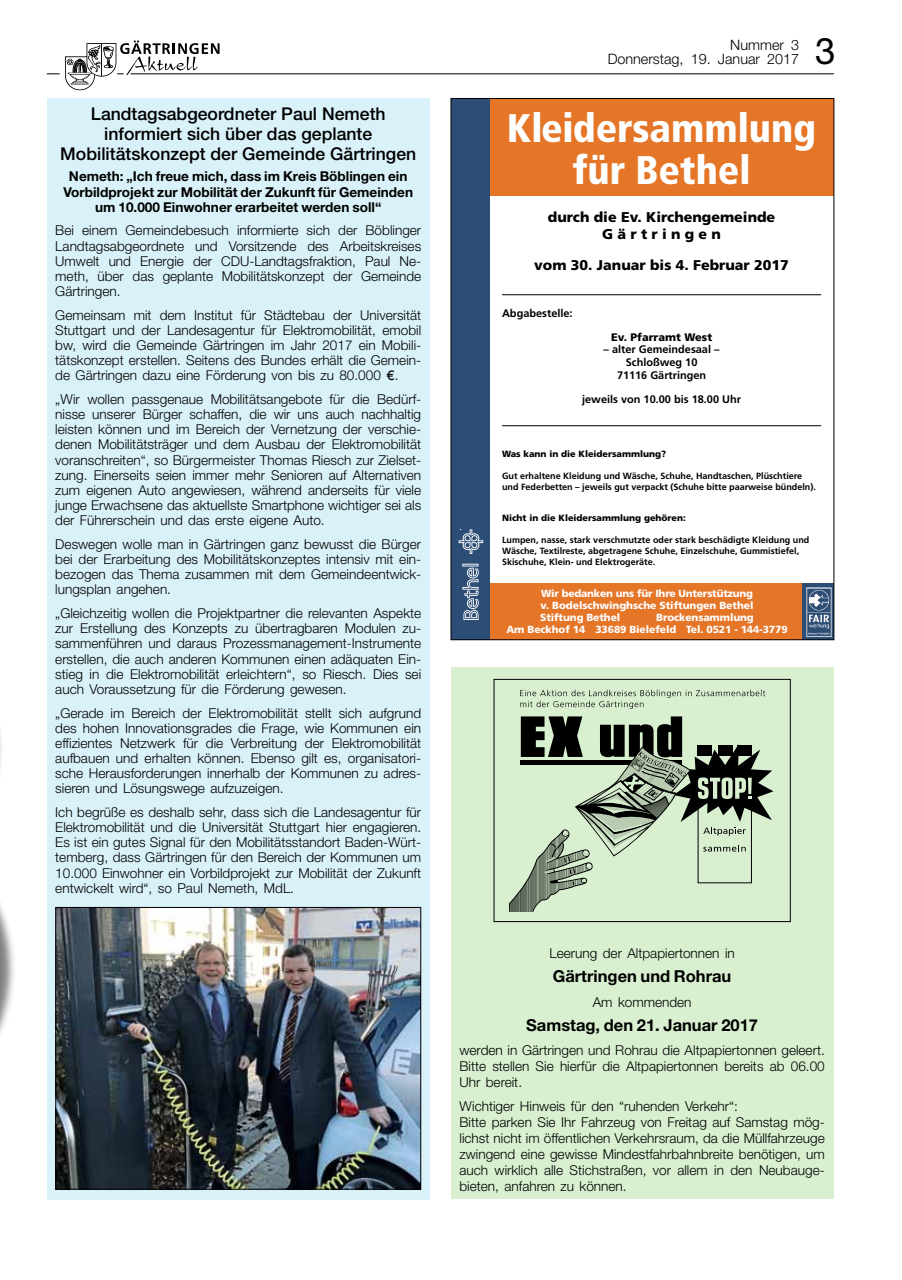
<style>
.page{position:relative;width:902px;height:1280px;background:#fff}
.page>*{position:absolute;margin:0;border:0;box-sizing:border-box;transform-origin:0 0}
.t1{font:900 condensed 39.9px/41.5px "Frutiger";color:#fff;text-align:center}
.t2{font:36.75px "Helvetica Neue";color:#000}
.t3{font:500 17.55px/20px "Helvetica Neue";color:#000;text-align:center}
.t4{font:700 16.5px "Helvetica Neue";color:#000}
.t5{font:300 14.4px/13.5px "Helvetica Neue";color:#000;text-align:right}
.t6{font:900 14.1px/16.6px "Frutiger";color:#000;text-align:center}
.t7{font:300 13.65px/15.1px "Helvetica Neue";color:#000;text-align:justify}
.t8{font:700 13.65px/15.1px "Helvetica Neue";color:#000;text-align:center}
.t9{font:700 10.95px/12.9px "Frutiger";color:#000;text-align:center}
.t10{font:900 10.95px "Frutiger";color:#000}
.t11{font:900 10.35px/12.1px "Frutiger";letter-spacing:-.01em;color:#fffdfd;text-align:justify}
.t12{font:700 9px/10.9px "Frutiger";color:#000}
.t13{font:900 9px "Frutiger";color:#000}
.s1{font-family:"Gill Sans";font-weight:400}
</style>
<div class="page">
<hr style="left:117px;top:73px;width:716px;height:1px;background:#000">
<svg style="left:47px;top:41px;width:172px;height:49px"></svg>
<div style="left:451px;top:668px;width:382px;height:531px;background:#d9f0d0"></div>
<div style="left:47px;top:98px;width:382px;height:1101px;background:#d9f1f8"></div>
<div style="left:0;top:833px;width:17px;height:277px;background:#000;opacity:.5"></div>
<div style="left:0;top:646px;width:5px;height:212px;background:#fff"></div>
<svg style="left:0;top:733px;width:4px;height:360px"></svg>
<img style="left:57px;top:909px;width:362px;height:279px">
<div style="left:55px;top:907px;width:366px;height:283px;border:1px solid #000"></div>
<div style="left:489px;top:98px;width:344px;height:98px;background:#e57527"></div>
<div style="left:489px;top:583px;width:344px;height:57px;background:#e57527"></div>
<div style="left:451px;top:98px;width:38px;height:542px;background:#2c4d75"></div>
<svg style="left:462px;top:564px;width:17px;height:56px"></svg>
<svg style="left:458px;top:529px;width:25px;height:25px"></svg>
<hr style="left:502px;top:294px;width:319px;height:1px;background:#000">
<hr style="left:502px;top:425px;width:319px;height:1px;background:#000">
<div style="left:802px;top:583px;width:31px;height:57px;background:#2c4d75"></div>
<img style="left:806px;top:587px;width:26px;height:50px">
<div style="left:493px;top:679px;width:297px;height:243px;border:1px solid #000"></div>
<svg style="left:520px;top:690px;width:245px;height:19px"></svg>
<svg style="left:509px;top:716px;width:264px;height:196px"></svg>
<p class="t3" style="left:60px;top:104px;width:357px">Landtagsabgeordneter Paul Nemeth informiert sich über das geplante<br>Mobilitätskonzept der Gemeinde Gärtringen</p>
<p class="t8" style="left:63px;top:169px;width:351px">Nemeth: „Ich freue mich, dass im Kreis Böblingen ein<br>Vorbildprojekt zur Mobilität der Zukunft für Gemeinden um 10.000 Einwohner erarbeitet werden soll“</p>
<p class="t7" style="left:55px;top:223px;width:367px">Bei einem Gemeindebesuch informierte sich der Böblinger Landtagsabgeordnete und Vorsitzende des Arbeitskreises Umwelt und Energie der CDU-Landtagsfraktion, Paul Ne&shy;meth, über das geplante Mobilitätskonzept der Gemeinde Gärtringen.</p>
<p class="t7" style="left:55px;top:307px;width:367px">Gemeinsam mit dem Institut für Städtebau der Universität Stuttgart und der Landesagentur für Elektromobilität, emobil bw, wird die Gemeinde Gärtringen im Jahr 2017 ein Mobili&shy;tätskonzept erstellen. Seitens des Bundes erhält die Gemein&shy;de Gärtringen dazu eine Förderung von bis zu 80.000 <span class="s1">€</span>.</p>
<p class="t7" style="left:55px;top:391px;width:367px">„Wir wollen passgenaue Mobilitätsangebote für die Bedürf&shy;nisse unserer Bürger schaffen, die wir uns auch nachhaltig leisten können und im Bereich der Vernetzung der verschie&shy;denen Mobilitätsträger und dem Ausbau der Elektromobilität voranschreiten“, so Bürgermeister Thomas Riesch zur Zielset&shy;zung. Einerseits seien immer mehr Senioren auf Alternativen zum eigenen Auto angewiesen, während anderseits für viele junge Erwachsene das aktuellste Smartphone wichtiger sei als der Führerschein und das erste eigene Auto.</p>
<p class="t7" style="left:55px;top:536px;width:367px">Deswegen wolle man in Gärtringen ganz bewusst die Bürger bei der Erarbeitung des Mobilitätskonzeptes intensiv mit ein&shy;bezogen das Thema zusammen mit dem Gemeindeentwick&shy;lungsplan angehen.</p>
<p class="t7" style="left:55px;top:605px;width:367px">„Gleichzeitig wollen die Projektpartner die relevanten Aspekte zur Erstellung des Konzepts zu übertragbaren Modulen zu&shy;sammenführen und daraus Prozessmanagement-Instrumente erstellen, die auch anderen Kommunen einen adäquaten Ein&shy;stieg in die Elektromobilität erleichtern“, so Riesch. Dies sei auch Voraussetzung für die Förderung gewesen.</p>
<p class="t7" style="left:55px;top:705px;width:367px">„Gerade im Bereich der Elektromobilität stellt sich aufgrund des hohen Innovationsgrades die Frage, wie Kommunen ein effizientes Netzwerk für die Verbreitung der Elektromobilität aufbauen und erhalten können. Ebenso gilt es, organisatori&shy;sche Herausforderungen innerhalb der Kommunen zu adres&shy;sieren und Lösungswege aufzuzeigen.</p>
<p class="t7" style="left:55px;top:804px;width:367px">Ich begrüße es deshalb sehr, dass sich die Landesagentur für Elektromobilität und die Universität Stuttgart hier engagieren.<br>Es ist ein gutes Signal für den Mobilitätsstandort Baden-Würt&shy;temberg, dass Gärtringen für den Bereich der Kommunen um 10.000 Einwohner ein Vorbildprojekt zur Mobilität der Zukunft entwickelt wird“, so Paul Nemeth, MdL.</p>
<p class="t5" style="left:607px;top:38px;width:193px">Nummer 3<br>Donnerstag, 19. Januar 2017</p>
<h2 class="t2" style="left:815px;top:29px;width:22px">3</h2>
<h1 class="t1" style="left:507px;top:107px;width:311px">Kleidersammlung für Bethel</h1>
<p class="t6" style="left:548px;top:209px;width:229px">durch die Ev. Kirchengemeinde<br>Gärtringen</p>
<p class="t6" style="left:534px;top:257px;width:256px">vom 30. Januar bis 4. Februar 2017</p>
<p class="t9" style="left:502px;top:306px;width:72px">Abgabestelle:</p>
<p class="t10" style="left:611px;top:330px;width:103px">Ev. Pfarramt West</p>
<p class="t9" style="left:603px;top:343px;width:117px">– alter Gemeindesaal –<br>Schloßweg 10<br>71116 Gärtringen</p>
<p class="t9" style="left:582px;top:393px;width:160px">jeweils von 10.00 bis 18.00 Uhr</p>
<p class="t13" style="left:502px;top:448px;width:166px">Was kann in die Kleidersammlung?</p>
<p class="t12" style="left:502px;top:470px;width:315px">Gut erhaltene Kleidung und Wäsche, Schuhe, Handtaschen, Plüschtiere und Federbetten – jeweils gut verpackt (Schuhe bitte paarweise bündeln).</p>
<p class="t13" style="left:502px;top:512px;width:185px">Nicht in die Kleidersammlung gehören:</p>
<p class="t12" style="left:502px;top:534px;width:309px">Lumpen, nasse, stark verschmutzte oder stark beschädigte Kleidung und<br>Wäsche, Textilreste, abgetragene Schuhe, Einzelschuhe, Gummistiefel,<br>Skischuhe, Klein- und Elektrogeräte.</p>
<p class="t11" style="left:540px;top:587px;width:215px">Wir bedanken uns für Ihre Unterstützung v. Bodelschwinghsche Stiftungen Bethel Stiftung Bethel</p>
<p class="t11" style="left:506px;top:611px;width:283px;text-indent:150px">Brockensammlung<br>Am Beckhof 14 33689 Bielefeld Tel. 0521 - 144-3779</p>
<p class="t7" style="left:549px;top:945px;width:187px">Leerung der Altpapiertonnen in</p>
<p class="t4" style="left:553px;top:966px;width:180px">Gärtringen und Rohrau</p>
<p class="t7" style="left:592px;top:994px;width:100px">Am kommenden</p>
<p class="t4" style="left:526px;top:1015px;width:233px">Samstag, den 21. Januar 2017</p>
<p class="t7" style="left:459px;top:1042px;width:367px;line-height:15.9px">werden in Gärtringen und Rohrau die Altpapiertonnen geleert.<br>Bitte stellen Sie hierfür die Altpapiertonnen bereits ab 06.00<br>Uhr bereit.</p>
<p class="t7" style="left:459px;top:1098px;width:367px;line-height:15.9px;text-align:left">Wichtiger Hinweis für den “ruhenden Verkehr“:<br>Bitte parken Sie Ihr Fahrzeug von Freitag auf Samstag mög&shy;lichst nicht im öffentlichen Verkehrsraum, da die Müllfahrzeuge zwingend eine gewisse Mindestfahrbahnbreite benötigen, um auch wirklich alle Stichstraßen, vor allem in den Neubauge&shy;bieten, anfahren zu können.</p>
</div>
